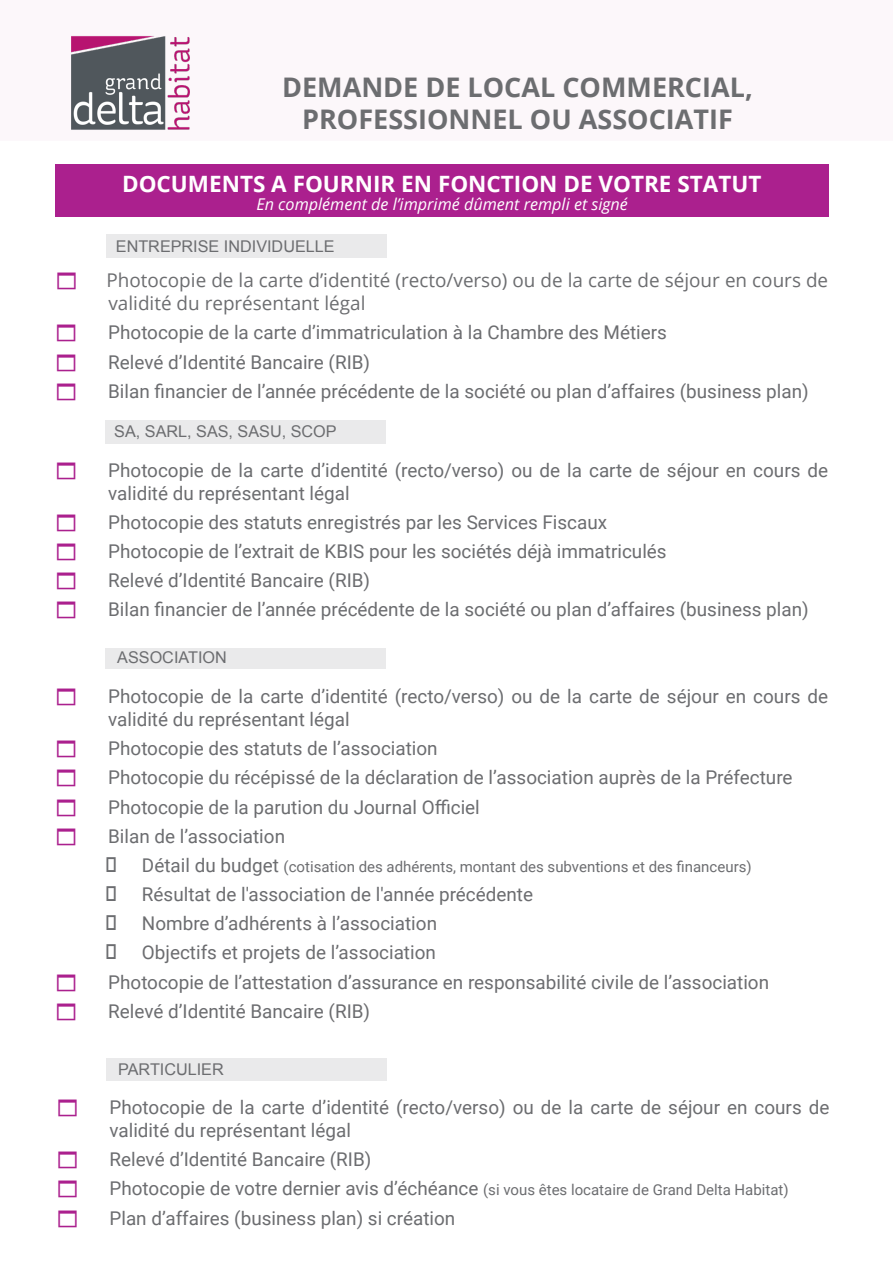
<style>
.page{position:relative;width:893px;height:1263px;background:#fff}
.page>*{position:absolute;margin:0;border:0;box-sizing:border-box;transform-origin:0 0}
.t1{font:700 27px/32.4px "Open Sans";color:#6c6d70;text-align:center}
.t2{font:700 22.5px "Open Sans";color:#fff}
.t3{font:18.9px/22.6px "Roboto";color:#6c6d70}
.t4{font:18.9px/22.6px "Open Sans";color:#6c6d70}
.t5{font:16.2px "Arial";color:#6c6d70}
.t6{font:italic 16.2px "Open Sans";color:#fff}
.t7{font:15px "Roboto";color:#6c6d70}
.s1{font-size:18.9px}
</style>
<div class="page">
<div style="left:55px;top:165px;width:774px;height:52px;background:#ab208e"></div>
<div style="left:106px;top:234px;width:281px;height:24px;background:#eaeaeb"></div>
<div style="left:105px;top:420px;width:281px;height:23px;background:#eaeaeb"></div>
<div style="left:105px;top:648px;width:281px;height:21px;background:#eaeaeb"></div>
<div style="left:107px;top:1058px;width:280px;height:22px;background:#eaeaeb"></div>
<img style="left:71px;top:35px;width:119px;height:95px">
<p class="t1" style="left:282px;top:70px;width:472px">DEMANDE DE LOCAL COMMERCIAL,<br>PROFESSIONNEL OU ASSOCIATIF</p>
<p class="t2" style="left:122px;top:168px;width:641px">DOCUMENTS A FOURNIR EN FONCTION DE VOTRE STATUT</p>
<p class="t6" style="left:256px;top:193px;width:373px">En complément de l’imprimé dûment rempli et signé</p>
<p class="t5" style="left:116px;top:236px;width:220px">ENTREPRISE INDIVIDUELLE</p>
<p class="t4" style="left:106px;top:268px;width:723px">Photocopie de la carte d’identité (recto/verso) ou de la carte de séjour en cours de validité du représentant légal</p>
<p class="t3" style="left:108px;top:321px;width:560px">Photocopie de la carte d’immatriculation à la Chambre des Métiers</p>
<p class="t3" style="left:108px;top:350px;width:263px">Relevé d’Identité Bancaire (RIB)</p>
<p class="t3" style="left:108px;top:379px;width:702px">Bilan financier de l’année précédente de la société ou plan d’affaires (business plan)</p>
<p class="t5" style="left:114px;top:421px;width:224px">SA, SARL, SAS, SASU, SCOP</p>
<p class="t3" style="left:108px;top:458px;width:721px">Photocopie de la carte d’identité (recto/verso) ou de la carte de séjour en cours de validité du représentant légal</p>
<p class="t3" style="left:108px;top:510px;width:501px">Photocopie des statuts enregistrés par les Services Fiscaux</p>
<p class="t3" style="left:108px;top:539px;width:560px">Photocopie de l’extrait de KBIS pour les sociétés déjà immatriculés</p>
<p class="t3" style="left:108px;top:568px;width:263px">Relevé d’Identité Bancaire (RIB)</p>
<p class="t3" style="left:108px;top:598px;width:702px">Bilan financier de l’année précédente de la société ou plan d’affaires (business plan)</p>
<p class="t5" style="left:117px;top:647px;width:111px">ASSOCIATION</p>
<p class="t3" style="left:108px;top:685px;width:721px">Photocopie de la carte d’identité (recto/verso) ou de la carte de séjour en cours de validité du représentant légal</p>
<p class="t3" style="left:108px;top:736px;width:331px">Photocopie des statuts de l’association</p>
<p class="t3" style="left:108px;top:766px;width:686px">Photocopie du récépissé de la déclaration de l’association auprès de la Préfecture</p>
<p class="t3" style="left:108px;top:795px;width:373px">Photocopie de la parution du Journal Officiel</p>
<p class="t3" style="left:108px;top:824px;width:178px">Bilan de l’association</p>
<p class="t7" style="left:105px;top:856px;width:648px">• <span class="s1">Détail du budget</span> (cotisation des adhérents, montant des subventions et des financeurs)</p>
<p class="t3" style="left:105px;top:882px;width:429px">• Résultat de l'association de l'année précédente</p>
<p class="t3" style="left:105px;top:911px;width:333px">• Nombre d’adhérents à l’association</p>
<p class="t3" style="left:105px;top:940px;width:332px">• Objectifs et projets de l’association</p>
<p class="t3" style="left:108px;top:970px;width:662px">Photocopie de l’attestation d’assurance en responsabilité civile de l’association</p>
<p class="t3" style="left:108px;top:999px;width:263px">Relevé d’Identité Bancaire (RIB)</p>
<p class="t5" style="left:118px;top:1058px;width:107px">PARTICULIER</p>
<p class="t3" style="left:109px;top:1096px;width:721px">Photocopie de la carte d’identité (recto/verso) ou de la carte de séjour en cours de validité du représentant légal</p>
<p class="t3" style="left:109px;top:1147px;width:263px">Relevé d’Identité Bancaire (RIB)</p>
<p class="t7" style="left:109px;top:1179px;width:681px"><span class="s1">Photocopie de votre dernier avis d’échéance</span> (si vous êtes locataire de Grand Delta Habitat)</p>
<p class="t3" style="left:109px;top:1206px;width:347px">Plan d’affaires (business plan) si création</p>
</div>
